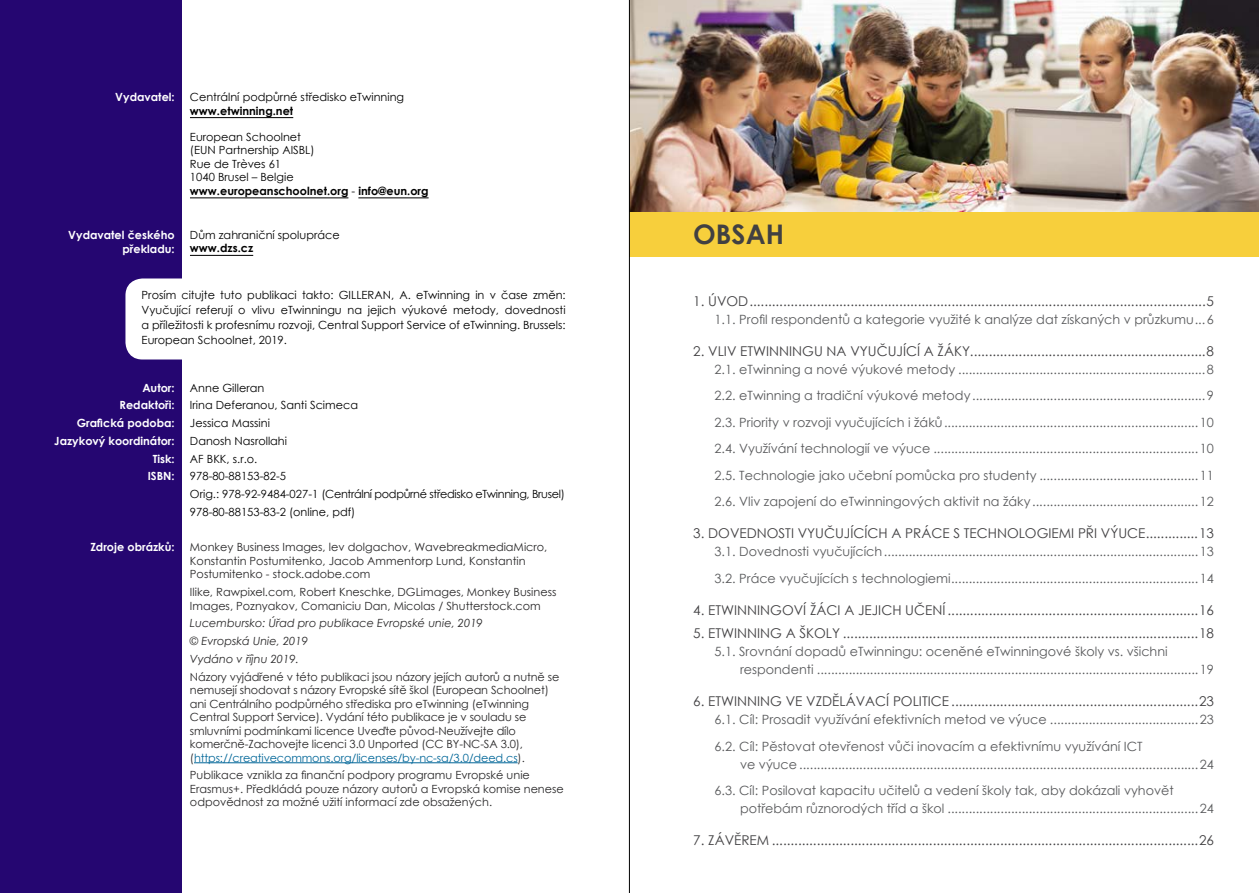
<style>
.page{position:relative;width:1259px;height:893px;background:#fff}
.page>*{position:absolute;margin:0;border:0;box-sizing:border-box;transform-origin:0 0}
.t1{font:700 27px "Century Gothic";color:#414042}
.t2{font:13.5px "Century Gothic";color:#414042}
.t3{font:12.75px/26.5px "Century Gothic";color:#58595b}
.t4{font:11.25px/13.5px "Century Gothic";color:#292829}
.t5{font:11.25px/17.7px "Century Gothic";color:#000}
.t6{font:700 11.25px/17.7px "Century Gothic";color:#fff;text-align:right}
.t7{font:italic 11.25px/17.7px "Century Gothic";color:#292829}
.t8{font:700 11.25px "Century Gothic";color:#000}
.s1{font-weight:700}
.s2{color:#006698}
</style>
<div class="page">
<div style="left:0;top:0;width:181px;height:893px;background:#250671"></div>
<div style="left:125px;top:278px;width:456px;height:81px;background:#fff;border-radius:17px"></div>
<hr style="left:190px;top:117px;width:103px;height:1px;background:#000">
<hr style="left:190px;top:197px;width:158px;height:1px;background:#000">
<hr style="left:358px;top:197px;width:70px;height:1px;background:#000">
<hr style="left:190px;top:255px;width:63px;height:1px;background:#000">
<hr style="left:194px;top:762px;width:323px;height:1px;background:#006698">
<img style="left:630px;top:0;width:629px;height:212px">
<div style="left:629px;top:212px;width:630px;height:44px;background:#f7cf3c"></div>
<hr style="left:629px;top:0;width:1px;height:893px;background:#000">
<p class="t6" style="left:115px;top:88px;width:61px">Vydavatel:</p>
<p class="t6" style="left:68px;top:228px;width:108px;line-height:13.5px">Vydavatel českého překladu:</p>
<p class="t5" style="left:190px;top:88px;width:216px">Centrální podpůrné středisko eTwinning</p>
<p class="t8" style="left:190px;top:102px;width:105px">www.etwinning.net</p>
<p class="t5" style="left:190px;top:130px;width:240px;line-height:13.5px">European Schoolnet<br>(EUN Partnership AISBL)<br>Rue de Trèves 61<br>1040 Brusel – Belgie <span class="s1">www.europeanschoolnet.org</span> - <span class="s1">info@eun.org</span></p>
<p class="t5" style="left:190px;top:226px;width:151px">Dům zahraniční spolupráce</p>
<p class="t8" style="left:190px;top:240px;width:65px">www.dzs.cz</p>
<p class="t5" style="left:142px;top:287px;width:425px;line-height:15px;text-align:justify">Prosím citujte tuto publikaci takto: GILLERAN, A. eTwinning in v čase změn:<br>Vyučující referují o vlivu eTwinningu na jejich výukové metody, dovednosti a příležitosti k profesnímu rozvoji, Central Support Service of eTwinning. Brussels:<br>European Schoolnet, 2019.</p>
<p class="t6" style="left:54px;top:378px;width:122px">Autor:<br>Redaktoři:<br>Grafická podoba:<br>Jazykový koordinátor:<br>Tisk:<br>ISBN:</p>
<p class="t6" style="left:90px;top:538px;width:86px">Zdroje obrázků:</p>
<p class="t5" style="left:190px;top:379px;width:376px">Anne Gilleran<br>Irina Deferanou, Santi Scimeca<br>Jessica Massini<br>Danosh Nasrollahi<br>AF BKK, s.r.o.<br>978-80-88153-82-5<br>Orig.: 978-92-9484-027-1 (Centrální podpůrné středisko eTwinning, Brusel)<br>978-80-88153-83-2 (online, pdf)</p>
<p class="t4" style="left:190px;top:540px;width:359px">Monkey Business Images, lev dolgachov, WavebreakmediaMicro,<br>Konstantin Postumitenko, Jacob Ammentorp Lund, Konstantin<br>Postumitenko - stock.adobe.com</p>
<p class="t4" style="left:190px;top:585px;width:368px">Ilike, Rawpixel.com, Robert Kneschke, DGLimages, Monkey Business<br>Images, Poznyakov, Comaniciu Dan, Micolas / Shutterstock.com</p>
<p class="t7" style="left:190px;top:614px;width:294px">Lucembursko: Úřad pro publikace Evropské unie, 2019 © Evropská Unie, 2019<br>Vydáno v říjnu 2019.</p>
<p class="t4" style="left:190px;top:670px;width:371px">Názory vyjádřené v této publikaci jsou názory jejích autorů a nutně se nemusejí shodovat s názory Evropské sítě škol (European Schoolnet) ani Centrálního podpůrného střediska pro eTwinning (eTwinning Central Support Service). Vydání této publikace je v souladu se smluvními podmínkami licence Uveďte původ-Neužívejte dílo komerčně-Zachovejte licenci 3.0 Unported (CC BY-NC-SA 3.0), (<span class="s2">https://creativecommons.org/licenses/by-nc-sa/3.0/deed.cs</span>).</p>
<p class="t4" style="left:190px;top:768px;width:375px">Publikace vznikla za finanční podpory programu Evropské unie<br>Erasmus+. Předkládá pouze názory autorů a Evropská komise nenese odpovědnost za možné užití informací zde obsažených.</p>
<h1 class="t1" style="left:693px;top:213px;width:56px">Obsah</h1>
<p class="t2" style="left:693px;top:291px;width:522px">1. ÚVOD..........................................................................................................................5</p>
<p class="t3" style="left:714px;top:305px;width:501px">1.1. Profil respondentů a kategorie využité k analýze dat získaných v průzkumu...6</p>
<p class="t2" style="left:693px;top:341px;width:522px">2. VLIV ETWINNINGU NA VYUČUJÍCÍ A ŽÁKY...............................................................8</p>
<p class="t3" style="left:714px;top:355px;width:501px;text-align:justify">2.1. eTwinning a nové výukové metody ......................................................................8<br>2.2. eTwinning a tradiční výukové metody ..................................................................9<br>2.3. Priority v rozvoji vyučujících i žáků........................................................................10<br>2.4. Využívání technologií ve výuce ...........................................................................10<br>2.5. Technologie jako učební pomůcka pro studenty .............................................11<br>2.6. Vliv zapojení do eTwinningových aktivit na žáky ...............................................12</p>
<p class="t2" style="left:693px;top:524px;width:522px">3. DOVEDNOSTI VYUČUJÍCÍCH A PRÁCE S TECHNOLOGIEMI PŘI VÝUCE..............13</p>
<p class="t3" style="left:714px;top:538px;width:501px">3.1. Dovednosti vyučujících.........................................................................................13<br>3.2. Práce vyučujících s technologiemi......................................................................14</p>
<p class="t2" style="left:693px;top:600px;width:522px">4. ETWINNINGOVÍ ŽÁCI A JEJICH UČENÍ ...................................................................16</p>
<p class="t2" style="left:693px;top:624px;width:522px">5. ETWINNING A ŠKOLY ...............................................................................................18</p>
<p class="t3" style="left:740px;top:642px;width:475px;line-height:18px;text-indent:-26px">5.1. Srovnání dopadů eTwinningu: oceněné eTwinningové školy vs. všichni respondenti ............................................................................................................19</p>
<p class="t2" style="left:693px;top:692px;width:522px">6. ETWINNING VE VZDĚLÁVACÍ POLITICE ..................................................................23</p>
<p class="t3" style="left:714px;top:706px;width:501px">6.1. Cíl: Prosadit využívání efektivních metod ve výuce ..........................................23<br>6.2. Cíl: Pěstovat otevřenost vůči inovacím a efektivnímu využívání ICT</p>
<p class="t3" style="left:714px;top:751px;width:501px;text-indent:26px">ve výuce .................................................................................................................24<br>6.3. Cíl: Posilovat kapacitu učitelů a vedení školy tak, aby dokázali vyhovět</p>
<p class="t3" style="left:740px;top:795px;width:475px">potřebám různorodých tříd a škol .......................................................................24</p>
<p class="t2" style="left:693px;top:831px;width:522px">7. ZÁVĚREM ..................................................................................................................26</p>
</div>
